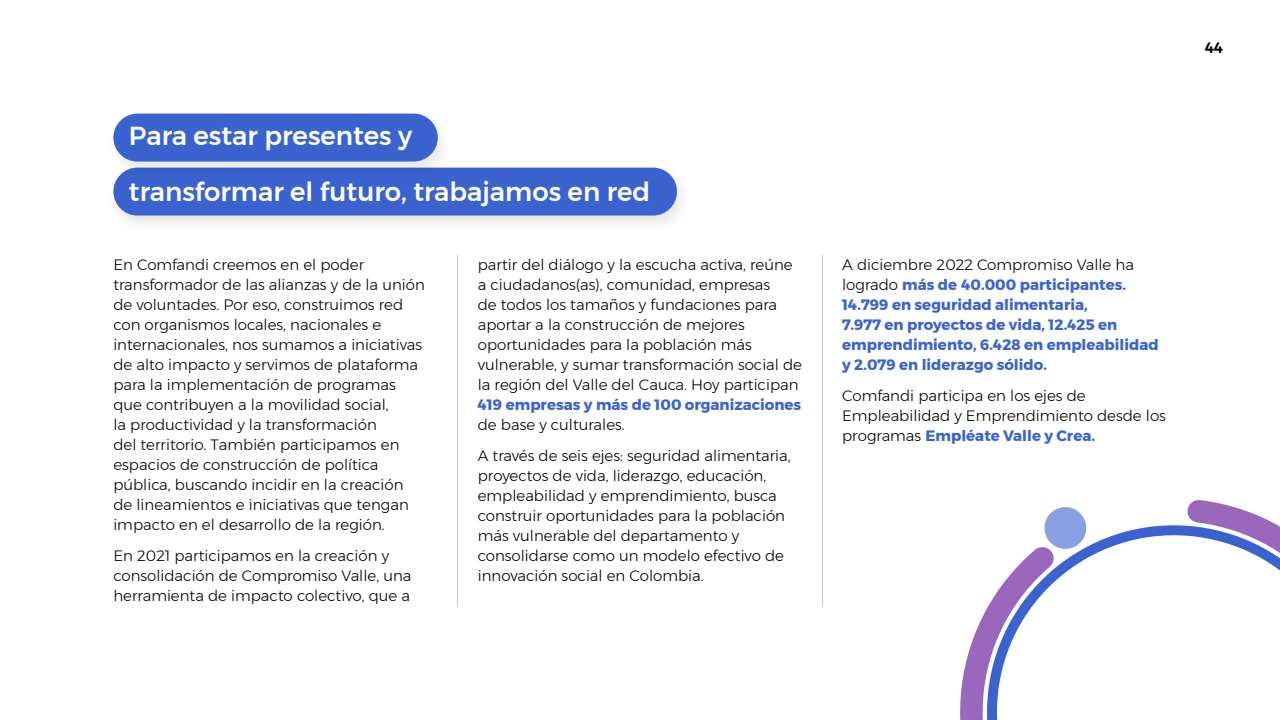
<style>
.page{position:relative;width:1280px;height:720px;background:#fff}
.page>*{position:absolute;margin:0;border:0;box-sizing:border-box;transform-origin:0 0}
.t1{font:500 26px "Montserrat";color:#fff}
.t2{font:300 15px/20px "Montserrat";color:#000}
.t3{font:700 15px/20px "Montserrat";color:#3b63cf}
.t4{font:600 15px "Montserrat";color:#000}
.s1{font-weight:300;color:#000}
.s2{font-weight:700;color:#3b63cf}
</style>
<div class="page">
<div style="left:106px;top:163px;width:586px;height:71px;background:#000;opacity:.1"></div>
<div style="left:113px;top:168px;width:564px;height:48px;background:#3b63cf;border-radius:24px"></div>
<div style="left:106px;top:109px;width:346px;height:71px;background:#000;opacity:.1"></div>
<div style="left:113px;top:114px;width:325px;height:48px;background:#3b63cf;border-radius:24px"></div>
<hr style="left:457px;top:255px;width:1px;height:352px;background:#c6c6c6">
<hr style="left:822px;top:255px;width:1px;height:352px;background:#c6c6c6">
<svg style="left:960px;top:500px;width:320px;height:220px"></svg>
<svg style="left:1041px;top:504px;width:48px;height:48px"></svg>
<h1 class="t1" style="left:129px;top:116px;width:285px">Para estar presentes y</h1>
<h1 class="t1" style="left:129px;top:171px;width:523px">transformar el futuro, trabajamos en red</h1>
<p class="t2" style="left:113px;top:254px;width:313px">En Comfandi creemos en el poder transformador de las alianzas y de la unión de voluntades. Por eso, construimos red con organismos locales, nacionales e internacionales, nos sumamos a iniciativas de alto impacto y servimos de plataforma para la implementación de programas que contribuyen a la movilidad social,<br>la productividad y la transformación<br>del territorio. También participamos en espacios de construcción de política pública, buscando incidir en la creación de lineamientos e iniciativas que tengan impacto en el desarrollo de la región.</p>
<p class="t2" style="left:113px;top:545px;width:300px">En 2021 participamos en la creación y consolidación de Compromiso Valle, una herramienta de impacto colectivo, que a</p>
<p class="t2" style="left:478px;top:254px;width:326px">partir del diálogo y la escucha activa, reúne a ciudadanos(as), comunidad, empresas<br>de todos los tamaños y fundaciones para aportar a la construcción de mejores oportunidades para la población más vulnerable, y sumar transformación social de la región del Valle del Cauca. Hoy participan</p>
<p class="t3" style="left:478px;top:394px;width:325px">419 empresas y más de 100 organizaciones</p>
<p class="t2" style="left:478px;top:408px;width:314px;line-height:31.3px">de base y culturales.<br>A través de seis ejes: seguridad alimentaria,</p>
<p class="t2" style="left:478px;top:465px;width:309px">proyectos de vida, liderazgo, educación, empleabilidad y emprendimiento, busca construir oportunidades para la población más vulnerable del departamento y consolidarse como un modelo efectivo de innovación social en Colombia.</p>
<p class="t4" style="left:1205px;top:36px;width:20px">44</p>
<p class="t3" style="left:842px;top:254px;width:318px"><span class="s1">A diciembre 2022 Compromiso Valle ha logrado</span> más de 40.000 participantes.<br>14.799 en seguridad alimentaria,<br>7.977 en proyectos de vida, 12.425 en emprendimiento, 6.428 en empleabilidad y 2.079 en liderazgo sólido.</p>
<p class="t2" style="left:842px;top:385px;width:325px">Comfandi participa en los ejes de<br>Empleabilidad y Emprendimiento desde los programas <span class="s2">Empléate Valle y Crea.</span></p>
</div>
